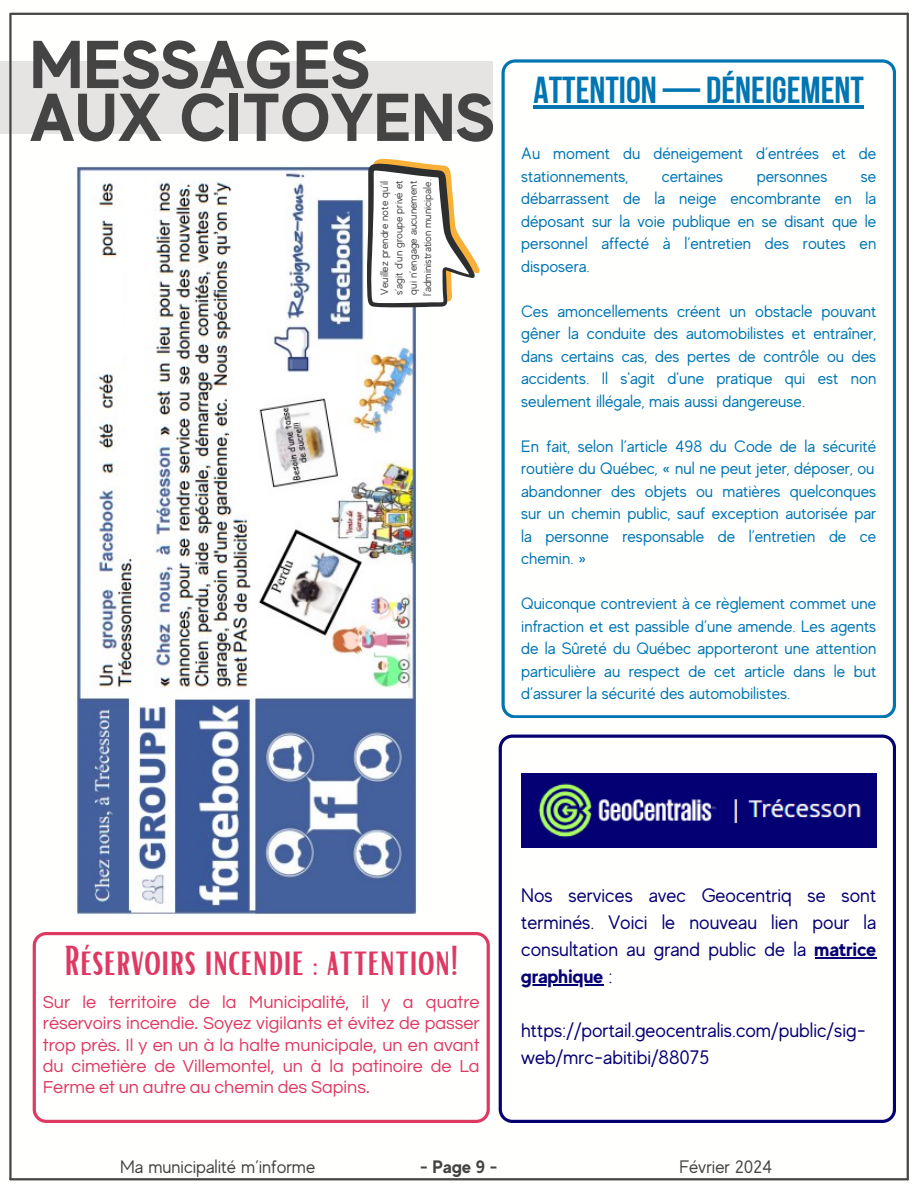
<style>
.page{position:relative;width:918px;height:1188px;background:#fff}
.page>*{position:absolute;margin:0;border:0;box-sizing:border-box;transform-origin:0 0}
.t1{font:700 67.5px "MADE Evolve Sans";color:#444}
.t2{font:40.5px "Bright";color:#de3963}
.t3{font:37.5px "Bebas Neue Cyrillic";color:#0075b2}
.t4{font:19.5px/27px "MADE Evolve Sans";color:#060173;text-align:justify}
.t5{font:700 19.5px "MADE Evolve Sans";color:#060173}
.t6{font:18px/21.3px "Questrial";color:#de3963;text-align:justify}
.t7{font:18px "MADE Evolve Sans";color:#444}
.t8{font:700 18px "MADE Evolve Sans";color:#444}
.t9{font:16.5px/22.5px "MADE Evolve Sans";color:#0075b2;text-align:justify}
.t10{font:10.65px/14.4px "MADE Evolve Sans";color:#444}
.s1{font-weight:700}
.s2{font-weight:400}
</style>
<div class="page">
<div style="left:0;top:61px;width:493px;height:73px;background:#e6e3e3"></div>
<hr style="left:12px;top:13px;width:896px;height:2px;background:#444">
<hr style="left:9px;top:14px;width:3px;height:1165px;background:#444">
<hr style="left:10px;top:1178px;width:898px;height:2px;background:#444">
<hr style="left:907px;top:14px;width:2px;height:1165px;background:#444">
<svg style="left:501px;top:59px;width:395px;height:659px"></svg>
<svg style="left:499px;top:735px;width:397px;height:388px"></svg>
<svg style="left:33px;top:932px;width:457px;height:191px"></svg>
<img style="left:521px;top:773px;width:356px;height:74px">
<hr style="left:815px;top:957px;width:61px;height:1px;background:#060173">
<hr style="left:521px;top:984px;width:82px;height:1px;background:#060173">
<img style="left:76px;top:166px;width:341px;height:750px">
<div style="left:86px;top:266px;width:36px;height:97px;background:#fff"></div>
<svg style="left:367px;top:159px;width:112px;height:148px"></svg>
<hr style="left:533px;top:105px;width:331px;height:4px;background:#0075b2">
<h1 class="t1" style="left:30px;top:25px;width:342px">MESSAGES</h1>
<p class="t1" style="left:30px;top:78px;width:467px">AUX CITOYENS</p>
<p class="t10" style="left:377px;top:296px;width:118px;rotate:-90deg">Veuillez prendre note qu’il s’agit d’un groupe privé et qui n’engage aucunement l’administration municipale.</p>
<h5 class="t3" style="left:533px;top:75px;width:332px">ATTENTION—DÉNEIGEMENT</h5>
<h5 class="t9" style="left:521px;top:143px;width:357px">Au moment du déneigement d’entrées et de stationnements,</h5>
<h5 class="t9" style="left:662px;top:165px;width:63px">certaines</h5>
<h5 class="t9" style="left:757px;top:165px;width:72px">personnes</h5>
<h5 class="t9" style="left:521px;top:165px;width:357px;text-indent:340px">se débarrassent de la neige encombrante en la déposant sur la voie publique en se disant que le personnel affecté à l’entretien des routes en disposera.</h5>
<h3 class="t9" style="left:521px;top:300px;width:357px">Ces amoncellements créent un obstacle pouvant gêner la conduite des automobilistes et entraîner, dans certains cas, des pertes de contrôle ou des accidents. Il s'agit d'une pratique qui est non seulement illégale, mais aussi dangereuse.</h3>
<h5 class="t9" style="left:521px;top:435px;width:357px">En fait, selon l’article 498 du Code de la sécurité routière du Québec, « nul ne peut jeter, déposer, ou abandonner des objets ou matières quelconques sur un chemin public, sauf exception autorisée par la personne responsable de l’entretien de ce chemin. »</h5>
<h5 class="t9" style="left:521px;top:593px;width:357px">Quiconque contrevient à ce règlement commet une infraction et est passible d’une amende. Les agents de la Sûreté du Québec apporteront une attention particulière au respect de cet article dans le but d’assurer la sécurité des automobilistes.</h5>
<h6 class="t2" style="left:64px;top:935px;width:396px">Réservoirs incendie : attention!</h6>
<h6 class="t6" style="left:43px;top:992px;width:438px">Sur le territoire de la Municipalité, il y a quatre réservoirs incendie. Soyez vigilants et évitez de passer trop près. Il y en un à la halte municipale, un en avant du cimetière de Villemontel, un à la patinoire de La Ferme et un autre au chemin des Sapins.</h6>
<p class="t4" style="left:521px;top:882px;width:357px">Nos services avec Geocentriq se sont terminés. Voici le nouveau lien pour la consultation au grand public de la <span class="s1">matrice</span></p>
<p class="t5" style="left:521px;top:965px;width:93px">graphique <span class="s2">:</span></p>
<p class="t4" style="left:521px;top:1017px;width:346px">https://portail.geocentralis.com/public/sig&shy;web/mrc-abitibi/88075</p>
<h2 class="t7" style="left:120px;top:1157px;width:197px">Ma municipalité m’informe</h2>
<p class="t8" style="left:420px;top:1156px;width:79px">- Page 9 -</p>
<h6 class="t7" style="left:679px;top:1157px;width:95px">Février 2024</h6>
</div>
